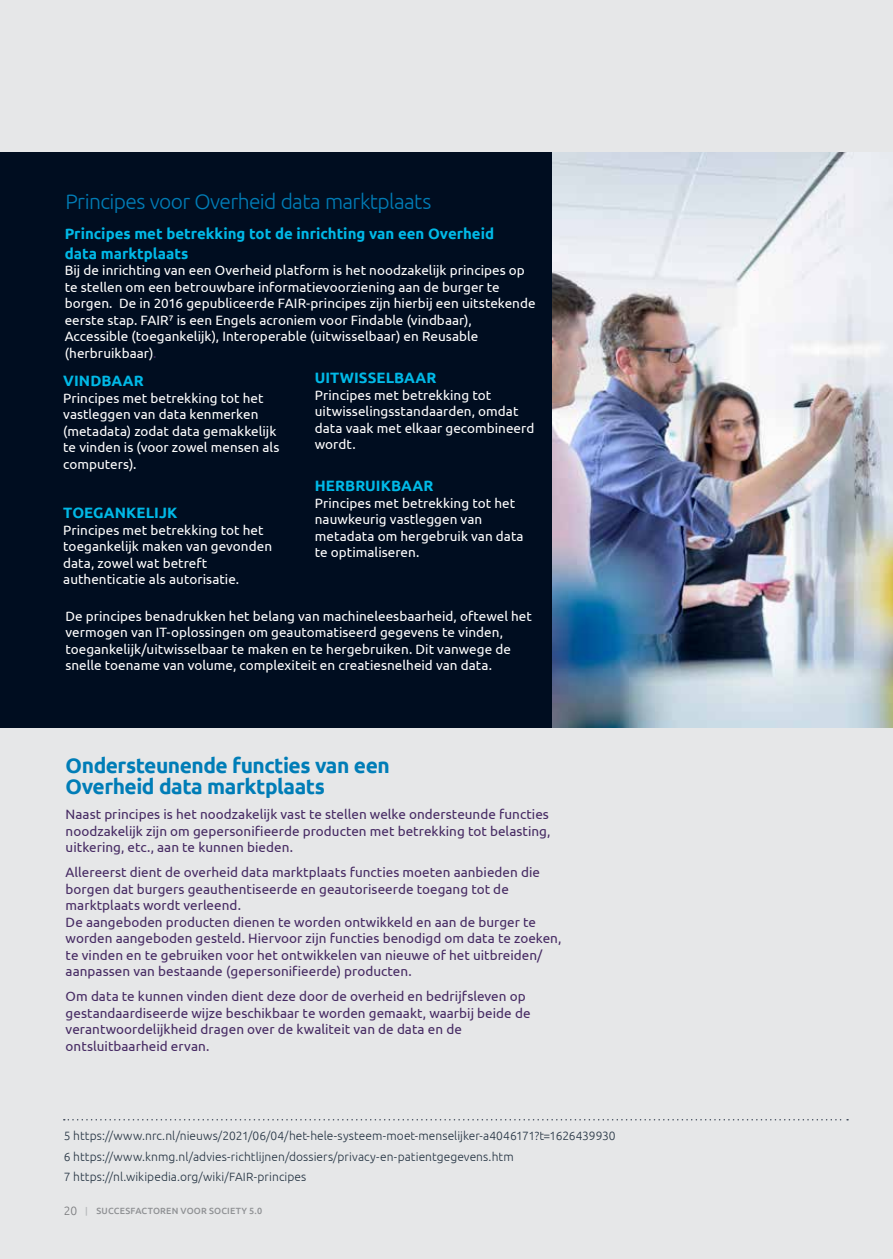
<style>
.page{position:relative;width:893px;height:1259px;background:#e6e7e8}
.page>*{position:absolute;margin:0;border:0;box-sizing:border-box;transform-origin:0 0}
.t1{font:700 21px/21px "Ubuntu";letter-spacing:-.025em;color:#007db7}
.t2{font:300 21px "Ubuntu";letter-spacing:-.03em;color:#007db7}
.t3{font:700 15px/19.5px "Ubuntu";color:#00b9e7}
.t4{font:13.5px/16.5px "Ubuntu";color:#fff}
.t5{font:13.5px/16.5px "Ubuntu";color:#462a63}
.t6{font:300 12px/20.5px "Ubuntu";letter-spacing:.005em;color:#233241}
.t7{font:500 9px "Ubuntu";letter-spacing:.02em;color:#8f9194}
.s1{color:#000d20}
.s2{color:#462a63}
.s3{font-weight:300;font-size:12px;color:#77787b}
.s4{color:#b6b8ba}
</style>
<div class="page">
<div style="left:0;top:152px;width:553px;height:575px;background:#000d20"></div>
<img style="left:553px;top:152px;width:340px;height:575px">
<svg style="left:64px;top:1119px;width:784px;height:1px"></svg>
<h1 class="t2" style="left:65px;top:188px;width:376px">Principes voor Overheid data marktplaats<span class="s1">s</span></h1>
<p class="t3" style="left:65px;top:224px;width:431px">Principes met betrekking tot de inrichting van een Overheid data marktplaats</p>
<p class="t4" style="left:65px;top:262px;width:472px">Bij de inrichting van een Overheid platform is het noodzakelijk principes op te stellen om een betrouwbare informatievoorziening aan de burger te borgen. De in 2016 gepubliceerde FAIR-principes zijn hierbij een uitstekende eerste stap. FAIR⁷ is een Engels acroniem voor Findable (vindbaar), Accessible (toegankelijk), Interoperable (uitwisselbaar) en Reusable (herbruikbaar)<span class="s2">.</span></p>
<p class="t3" style="left:63px;top:371px;width:82px">VINDBAAR</p>
<p class="t4" style="left:63px;top:389px;width:218px">Principes met betrekking tot het vastleggen van data kenmerken (metadata) zodat data gemakkelijk te vinden is (voor zowel mensen als computers).</p>
<p class="t3" style="left:63px;top:503px;width:116px">TOEGANKELIJK</p>
<p class="t4" style="left:63px;top:521px;width:210px">Principes met betrekking tot het toegankelijk maken van gevonden data, zowel wat betreft authenticatie als autorisatie.</p>
<p class="t3" style="left:315px;top:368px;width:123px">UITWISSELBAAR</p>
<p class="t4" style="left:315px;top:386px;width:221px">Principes met betrekking tot uitwisselingsstandaarden, omdat data vaak met elkaar gecombineerd wordt.</p>
<p class="t3" style="left:315px;top:476px;width:120px">HERBRUIKBAAR</p>
<p class="t4" style="left:315px;top:494px;width:210px">Principes met betrekking tot het nauwkeurig vastleggen van metadata om hergebruik van data te optimaliseren.</p>
<p class="t4" style="left:65px;top:607px;width:468px">De principes benadrukken het belang van machineleesbaarheid, oftewel het vermogen van IT-oplossingen om geautomatiseerd gegevens te vinden, toegankelijk/uitwisselbaar te maken en te hergebruiken. Dit vanwege de snelle toename van volume, complexiteit en creatiesnelheid van data.</p>
<h1 class="t1" style="left:66px;top:755px;width:326px">Ondersteunende functies van een<br>Overheid data marktplaats</h1>
<p class="t5" style="left:66px;top:805px;width:486px;text-align:justify">Naast principes is het noodzakelijk vast te stellen welke ondersteunde functies noodzakelijk zijn om gepersonifieerde producten met betrekking tot belasting, uitkering, etc., aan te kunnen bieden.</p>
<p class="t5" style="left:66px;top:863px;width:497px">Allereerst dient de overheid data marktplaats functies moeten aanbieden die borgen dat burgers geauthentiseerde en geautoriseerde toegang tot de marktplaats wordt verleend.<br>De aangeboden producten dienen te worden ontwikkeld en aan de burger te worden aangeboden gesteld. Hiervoor zijn functies benodigd om data te zoeken, te vinden en te gebruiken voor het ontwikkelen van nieuwe of het uitbreiden/ aanpassen van bestaande (gepersonifieerde) producten.</p>
<p class="t5" style="left:66px;top:987px;width:466px">Om data te kunnen vinden dient deze door de overheid en bedrijfsleven op gestandaardiseerde wijze beschikbaar te worden gemaakt, waarbij beide de verantwoordelijkheid dragen over de kwaliteit van de data en de ontsluitbaarheid ervan.</p>
<p class="t6" style="left:64px;top:1125px;width:553px">5 https://www.nrc.nl/nieuws/2021/06/04/het-hele-systeem-moet-menselijker-a4046171?t=1626439930<br>6 https://www.knmg.nl/advies-richtlijnen/dossiers/privacy-en-patientgegevens.htm<br>7 https://nl.wikipedia.org/wiki/FAIR-principes</p>
<p class="t7" style="left:64px;top:1205px;width:200px"><span class="s3">20</span> <span class="s4">|</span> SUCCESFACTOREN VOOR SOCIETY 5.0</p>
</div>
